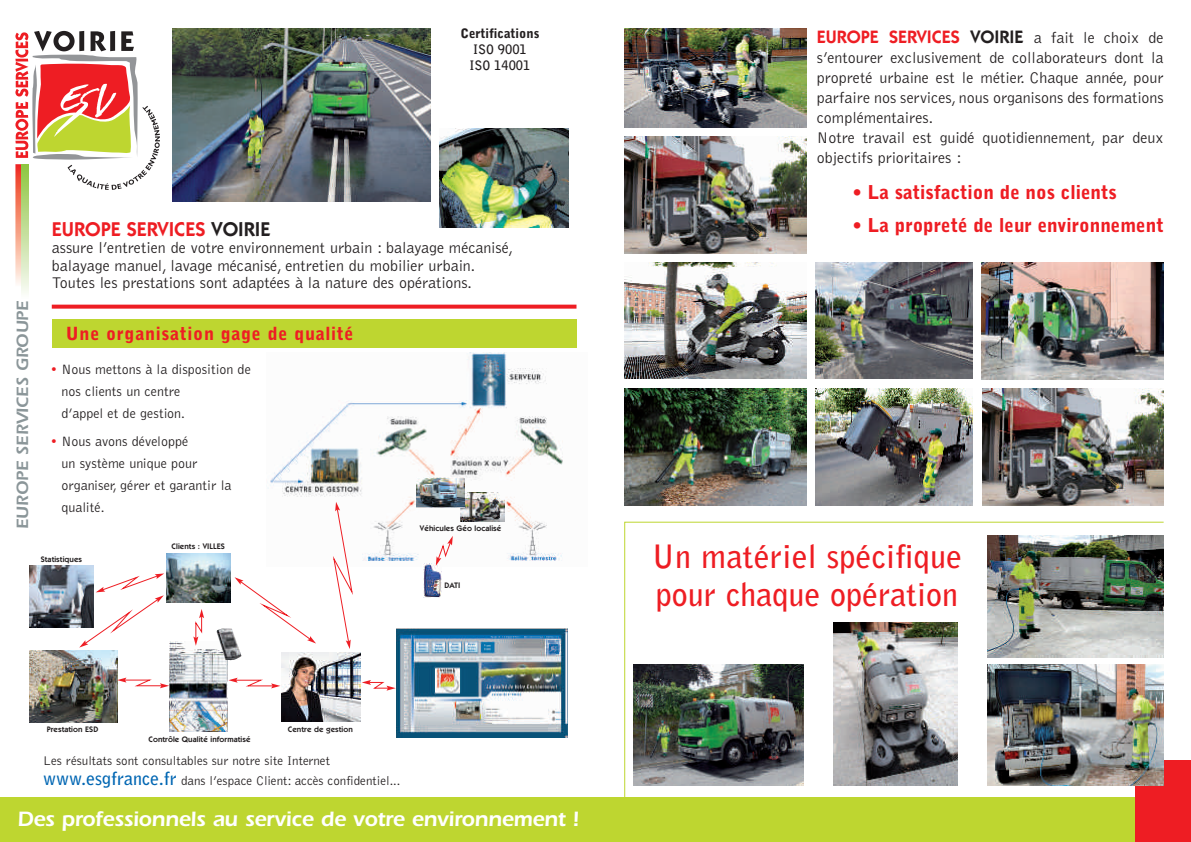
<style>
.page{position:relative;width:1191px;height:842px;background:#fff}
.page>*{position:absolute;margin:0;border:0;box-sizing:border-box;transform-origin:0 0}
.t1{font:700 32px/38px "Bell Gothic";color:#ee1d23}
.t2{font:600 21.5px "Itc Eras";letter-spacing:-.015em;color:#fff}
.t3{font:600 20px "Itc Kabel";color:#ee1d23}
.t4{font:900 19px "Bell Gothic";color:#ee1d23}
.t5{font:600 18px "Itc Kabel";color:#ee1d23}
.t6{font:900 18px "Bell Gothic";letter-spacing:.04em;color:#ee1d23}
.t7{font:600 17px "Itc Eras";color:#8b9699}
.t8{font:300 16px/20px "Bell Gothic";color:#231f20}
.t9{font:300 14px/22px "Bell Gothic";color:#231f20}
.t10{font:300 13px/19.3px "Bell Gothic";color:#231f20}
.t11{font:700 13px/15.6px "Bell Gothic";color:#231f20}
.t12{font:900 13px "Bell Gothic";color:#231f20}
.t13{font:600 8px "Itc Kabel";letter-spacing:.01em;color:#231f20}
.s1{color:#231f20}
.s2{color:#ee1d23}
.s3{font-weight:700;font-size:18px;color:#0166b3}
.s4{font-family:"Bell Gothic";font-weight:300;font-size:16px;color:#231f20}
</style>
<div class="page">
<svg style="left:15px;top:31px;width:145px;height:159px"></svg>
<div style="left:0;top:797px;width:1135px;height:45px;background:#bed630"></div>
<svg style="left:15px;top:164px;width:7px;height:122px"></svg>
<div style="left:1135px;top:760px;width:55px;height:82px;background:#ee1d23"></div>
<svg style="left:22px;top:164px;width:6px;height:129px"></svg>
<img style="left:624px;top:29px;width:182px;height:98px">
<img style="left:439px;top:129px;width:129px;height:98px">
<img style="left:173px;top:29px;width:257px;height:173px">
<div style="left:52px;top:319px;width:524px;height:29px;background:#bed630"></div>
<svg style="left:52px;top:304px;width:524px;height:4px;background:#f04045"></svg>
<svg style="left:624px;top:521px;width:540px;height:276px"></svg>
<img style="left:987px;top:535px;width:176px;height:122px">
<img style="left:987px;top:664px;width:176px;height:122px">
<img style="left:633px;top:664px;width:170px;height:122px">
<img style="left:833px;top:622px;width:124px;height:164px">
<img style="left:624px;top:137px;width:182px;height:116px">
<img style="left:624px;top:389px;width:182px;height:116px">
<img style="left:815px;top:389px;width:157px;height:116px">
<img style="left:815px;top:262px;width:157px;height:116px">
<img style="left:624px;top:262px;width:182px;height:116px">
<img style="left:982px;top:389px;width:181px;height:116px">
<img style="left:981px;top:263px;width:181px;height:116px">
<img style="left:268px;top:352px;width:295px;height:209px">
<img style="left:396px;top:628px;width:172px;height:109px">
<img style="left:423px;top:563px;width:18px;height:34px">
<svg style="left:362px;top:680px;width:34px;height:10px"></svg>
<svg style="left:436px;top:536px;width:17px;height:30px"></svg>
<img style="left:460px;top:492px;width:44px;height:29px">
<img style="left:416px;top:478px;width:48px;height:29px">
<img style="left:29px;top:650px;width:88px;height:72px">
<img style="left:281px;top:652px;width:79px;height:69px">
<img style="left:166px;top:553px;width:64px;height:49px">
<img style="left:169px;top:641px;width:58px;height:91px">
<img style="left:216px;top:628px;width:26px;height:32px">
<svg style="left:228px;top:677px;width:52px;height:11px"></svg>
<svg style="left:193px;top:609px;width:11px;height:36px"></svg>
<svg style="left:117px;top:677px;width:52px;height:11px"></svg>
<svg style="left:79px;top:573px;width:85px;height:74px"></svg>
<svg style="left:234px;top:577px;width:82px;height:66px"></svg>
<svg style="left:332px;top:502px;width:22px;height:147px"></svg>
<img style="left:29px;top:565px;width:65px;height:62px">
<p class="t12" style="left:460px;top:28px;width:81px">Certifications</p>
<p class="t11" style="left:469px;top:42px;width:63px">ISO 9001<br>ISO 14001</p>
<p class="t7" style="left:16px;top:529px;width:230px;rotate:-90deg">EUROPE SERVICES GROUPE</p>
<p class="t3" style="left:52px;top:222px;width:220px">EUROPE SERVICES <span class="s1">VOIRIE</span></p>
<p class="t8" style="left:52px;top:240px;width:463px;line-height:17.5px">assure l’entretien de votre environnement urbain : balayage mécanisé, balayage manuel, lavage mécanisé, entretien du mobilier urbain.<br>Toutes les prestations sont adaptées à la nature des opérations.</p>
<p class="t6" style="left:66px;top:327px;width:289px">Une organisation gage de qualité</p>
<p class="t9" style="left:61px;top:359px;width:191px;text-indent:-11px"><span class="s2">•</span> Nous mettons à la disposition de nos clients un centre<br>d’appel et de gestion.</p>
<p class="t9" style="left:61px;top:430px;width:172px;text-indent:-11px"><span class="s2">•</span> Nous avons développé<br>un système unique pour organiser, gérer et garantir la qualité.</p>
<p class="t13" style="left:41px;top:556px;width:43px">Statistiques</p>
<p class="t13" style="left:172px;top:543px;width:55px">Clients : VILLES</p>
<p class="t13" style="left:420px;top:525px;width:83px">Véhicules Géo localisé</p>
<p class="t13" style="left:444px;top:582px;width:18px">DATI</p>
<p class="t13" style="left:47px;top:726px;width:53px">Prestation ESD</p>
<p class="t13" style="left:288px;top:726px;width:66px">Centre de gestion</p>
<p class="t13" style="left:148px;top:736px;width:103px">Contrôle Qualité informatisé</p>
<p class="t10" style="left:43px;top:751px;width:359px">Les résultats sont consultables sur notre site Internet <span class="s3">www.esgfrance.fr</span> dans l’espace Client: accès confidentiel...</p>
<h2 class="t2" style="left:17px;top:810px;width:563px">Des professionnels au service de votre environnement !</h2>
<p class="t5" style="left:816px;top:30px;width:348px">EUROPE SERVICES <span class="s1">VOIRIE</span> <span class="s4">a fait le choix de</span></p>
<p class="t8" style="left:816px;top:48px;width:348px">s’entourer exclusivement de collaborateurs dont la propreté urbaine est le métier. Chaque année, pour parfaire nos services, nous organisons des formations complémentaires.<br>Notre travail est guidé quotidiennement, par deux objectifs prioritaires :</p>
<p class="t4" style="left:852px;top:184px;width:266px">• La satisfaction de nos clients</p>
<p class="t4" style="left:852px;top:217px;width:312px">• La propreté de leur environnement</p>
<h1 class="t1" style="left:651px;top:539px;width:312px">Un matériel spécifique pour chaque opération</h1>
</div>
